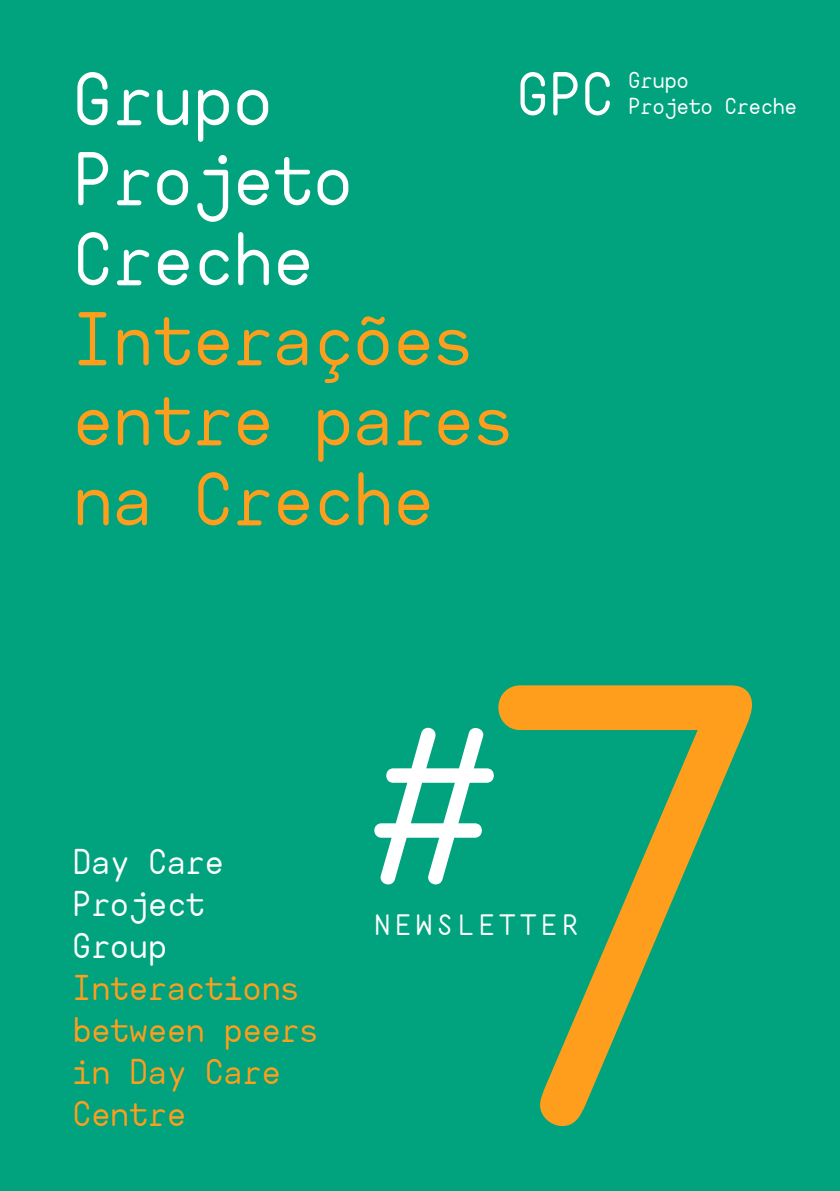
<style>
.page{position:relative;width:840px;height:1191px;background:#fff}
.page>*{position:absolute;margin:0;border:0;box-sizing:border-box;transform-origin:0 0}
.t1{font:596.2px "AHAMONO";color:#ff9d1c}
.t2{font:72px/80px "AHAMONO";letter-spacing:-.01em;color:#ff9d1c}
.t3{font:72px/80px "AHAMONO";letter-spacing:-.01em;color:#fff}
.t4{font:58.8px "AHAMONO";color:#fff}
.t5{font:34px/42px "AHAMONO";letter-spacing:-.01em;color:#ff9d1c}
.t6{font:34px/42px "AHAMONO";letter-spacing:-.01em;color:#fff}
.t7{font:28px "AHAMONO";letter-spacing:.18em;color:#fff}
.t8{font:22px/26px "AHAMONO";letter-spacing:-.02em;color:#fff}
</style>
<div class="page">
<div style="left:0;top:0;width:839px;height:1191px;background:#00a37e"></div>
<svg style="left:374px;top:728px;width:119px;height:156px"></svg>
<h2 class="t3" style="left:72px;top:56px;width:282px">Grupo<br>Projeto<br>Creche</h2>
<h2 class="t2" style="left:72px;top:296px;width:443px">Interações entre pares na Creche</h2>
<h3 class="t4" style="left:516px;top:42px;width:99px">GPC</h3>
<p class="t8" style="left:628px;top:66px;width:170px">Grupo<br>Projeto Creche</p>
<p class="t6" style="left:72px;top:839px;width:153px">Day Care<br>Project<br>Group</p>
<p class="t5" style="left:72px;top:965px;width:248px">Interactions between peers in Day Care<br>Centre</p>
<h1 class="t1" style="left:456px;top:378px;width:339px">7</h1>
<p class="t7" style="left:374px;top:900px;width:205px">NEWSLETTER</p>
</div>
